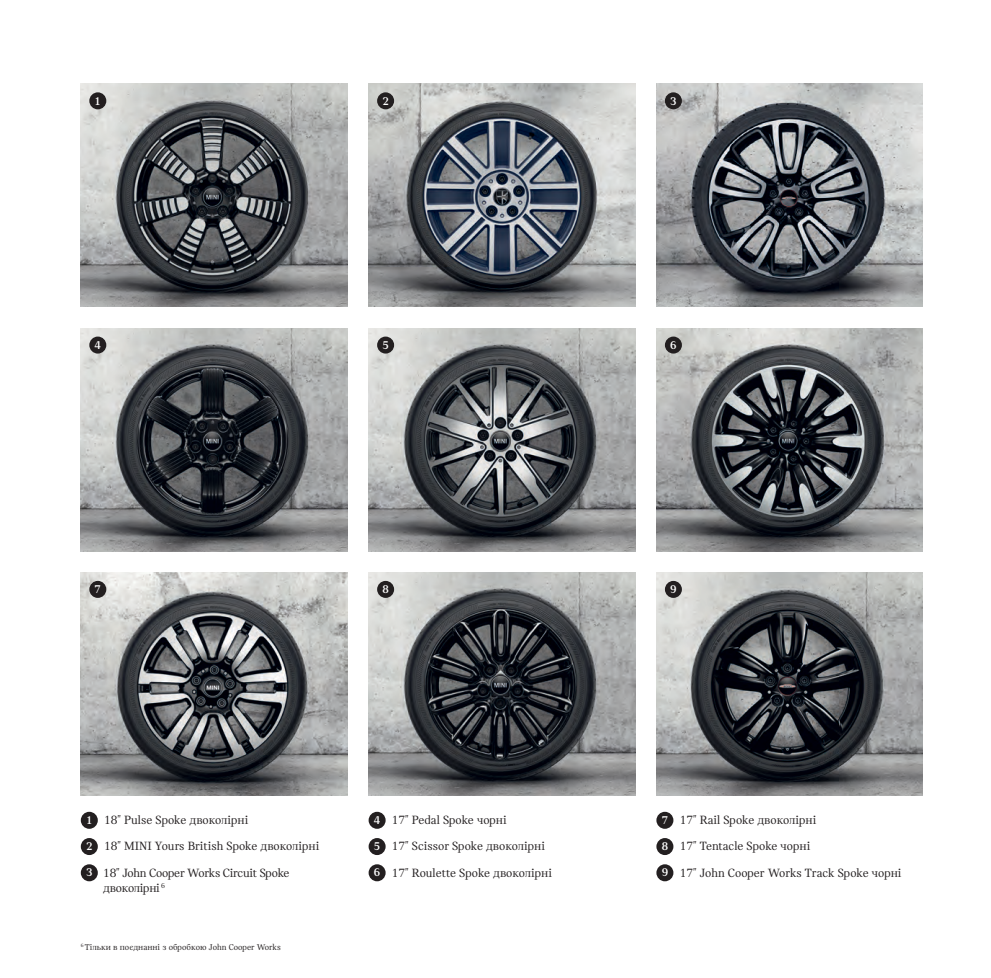
<style>
.page{position:relative;width:991px;height:978px;background:#fff}
.page>*{position:absolute;margin:0;border:0;box-sizing:border-box;transform-origin:0 0}
.Copy_8_5{font:12.75px "MINI Serif";color:#231f20}
.Copy_8_5-2{font:12.75px/15.8px "MINI Serif";letter-spacing:-.02em;color:#231f20}
.t1{font:700 12px "MINI Serif";color:#fff}
.Fußnote_6_7{font:9px "MINI Serif";color:#231f20}
</style>
<div class="page">
<img style="left:656px;top:328px;width:267px;height:223px">
<img style="left:81px;top:328px;width:266px;height:223px">
<img style="left:369px;top:328px;width:266px;height:223px">
<img style="left:369px;top:572px;width:266px;height:223px">
<img style="left:81px;top:84px;width:266px;height:223px">
<img style="left:81px;top:572px;width:266px;height:223px">
<img style="left:369px;top:84px;width:266px;height:223px">
<img style="left:656px;top:572px;width:267px;height:223px">
<img style="left:656px;top:84px;width:267px;height:223px">
<div style="left:81px;top:812px;width:17px;height:17px;background:#231f20;border-radius:50%"></div>
<div style="left:81px;top:838px;width:17px;height:17px;background:#231f20;border-radius:50%"></div>
<div style="left:81px;top:864px;width:17px;height:17px;background:#231f20;border-radius:50%"></div>
<div style="left:369px;top:812px;width:17px;height:17px;background:#231f20;border-radius:50%"></div>
<div style="left:369px;top:838px;width:17px;height:17px;background:#231f20;border-radius:50%"></div>
<div style="left:369px;top:864px;width:17px;height:17px;background:#231f20;border-radius:50%"></div>
<div style="left:656px;top:812px;width:17px;height:17px;background:#231f20;border-radius:50%"></div>
<div style="left:656px;top:838px;width:17px;height:17px;background:#231f20;border-radius:50%"></div>
<div style="left:656px;top:864px;width:17px;height:17px;background:#231f20;border-radius:50%"></div>
<div style="left:377px;top:92px;width:17px;height:17px;background:#231f20;border-radius:50%"></div>
<div style="left:89px;top:92px;width:17px;height:17px;background:#231f20;border-radius:50%"></div>
<div style="left:665px;top:92px;width:17px;height:17px;background:#231f20;border-radius:50%"></div>
<div style="left:89px;top:337px;width:17px;height:17px;background:#231f20;border-radius:50%"></div>
<div style="left:377px;top:337px;width:17px;height:17px;background:#231f20;border-radius:50%"></div>
<div style="left:665px;top:337px;width:17px;height:17px;background:#231f20;border-radius:50%"></div>
<div style="left:89px;top:581px;width:17px;height:17px;background:#231f20;border-radius:50%"></div>
<div style="left:377px;top:581px;width:17px;height:17px;background:#231f20;border-radius:50%"></div>
<div style="left:665px;top:581px;width:17px;height:17px;background:#231f20;border-radius:50%"></div>
<p class="t1" style="left:95px;top:94px;width:8px">1</p>
<p class="t1" style="left:382px;top:94px;width:8px">2</p>
<p class="t1" style="left:670px;top:94px;width:8px">3</p>
<p class="t1" style="left:95px;top:338px;width:8px">4</p>
<p class="t1" style="left:382px;top:338px;width:8px">5</p>
<p class="t1" style="left:670px;top:338px;width:8px">6</p>
<p class="t1" style="left:95px;top:582px;width:8px">7</p>
<p class="t1" style="left:382px;top:582px;width:8px">8</p>
<p class="t1" style="left:670px;top:582px;width:8px">9</p>
<p class="t1" style="left:86px;top:813px;width:8px">1</p>
<p class="Copy_8_5" style="left:104px;top:813px;width:146px">18" Pulse Spoke двоколірні</p>
<p class="t1" style="left:86px;top:840px;width:8px">2</p>
<p class="Copy_8_5" style="left:104px;top:839px;width:217px">18" MINI Yours British Spoke двоколірні</p>
<p class="t1" style="left:86px;top:866px;width:8px">3</p>
<p class="Copy_8_5-2" style="left:103px;top:865px;width:188px">18" John Cooper Works Circuit Spoke двоколірні <sup>6</sup></p>
<p class="Fußnote_6_7" style="left:81px;top:942px;width:201px"><sup>6</sup> Тільки в поєднанні з обробкою John Cooper Works</p>
<p class="t1" style="left:374px;top:813px;width:8px">4</p>
<p class="Copy_8_5" style="left:392px;top:813px;width:116px">17" Pedal Spoke чорні</p>
<p class="t1" style="left:374px;top:840px;width:8px">5</p>
<p class="Copy_8_5" style="left:392px;top:839px;width:155px">17" Scissor Spoke двоколірні</p>
<p class="t1" style="left:374px;top:866px;width:8px">6</p>
<p class="Copy_8_5" style="left:392px;top:865px;width:162px">17" Roulette Spoke двоколірні</p>
<p class="t1" style="left:662px;top:813px;width:8px">7</p>
<p class="Copy_8_5" style="left:679px;top:813px;width:138px">17" Rail Spoke двоколірні</p>
<p class="t1" style="left:662px;top:840px;width:8px">8</p>
<p class="Copy_8_5" style="left:679px;top:839px;width:132px">17" Tentacle Spoke чорні</p>
<p class="t1" style="left:662px;top:866px;width:8px">9</p>
<p class="Copy_8_5" style="left:679px;top:865px;width:223px">17" John Cooper Works Track Spoke чорні</p>
</div>
